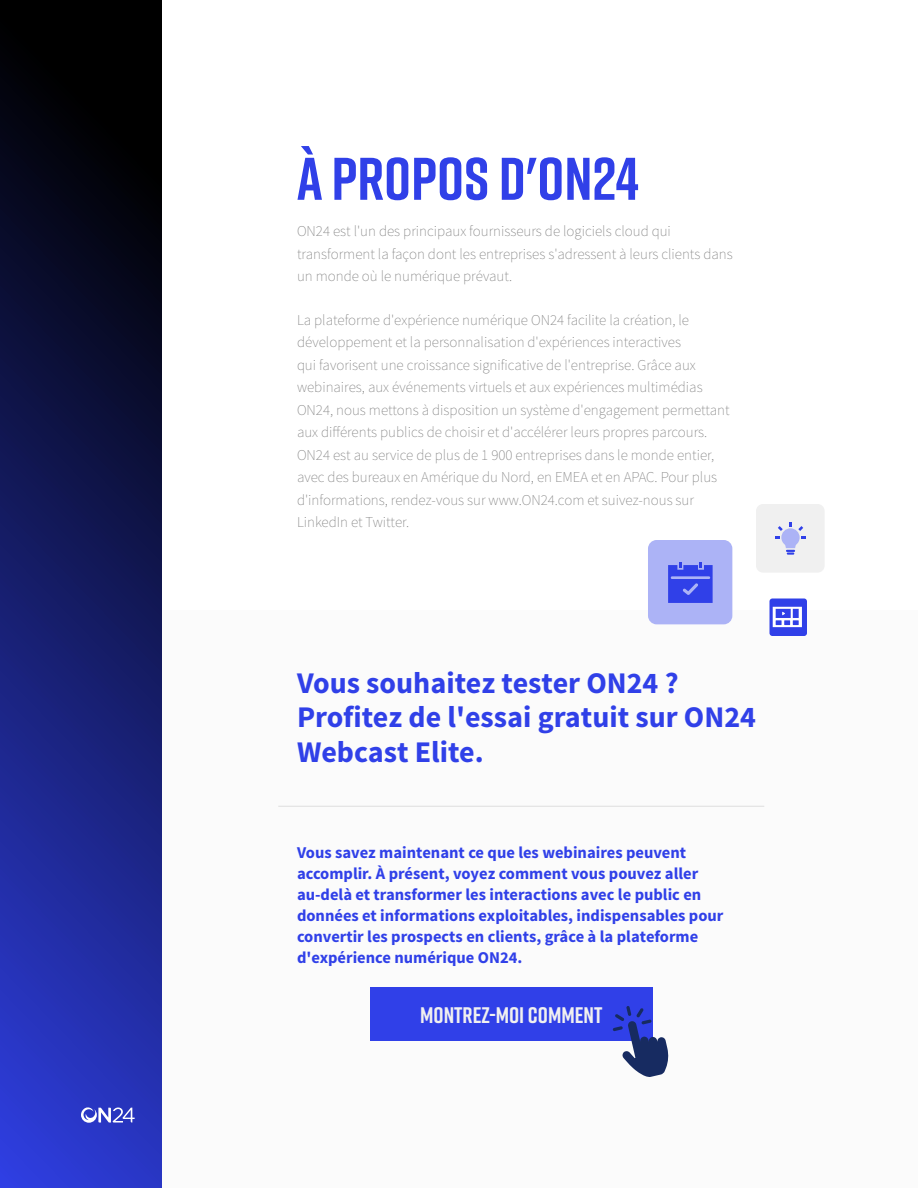
<style>
.page{position:relative;width:918px;height:1188px;background:#fff}
.page>*{position:absolute;margin:0;border:0;box-sizing:border-box;transform-origin:0 0}
.t1{font:700 60px "Rift";color:#3040e8}
.Subheading{font:700 30px/34.5px "Source Sans Pro";color:#3040e8}
.Subheading-2{font:700 22.5px "Rift";color:#f0f0f0}
.Subheading-3{font:700 16.5px/21px "Source Sans Pro";color:#3040e8}
.Body{font:200 15px/22.5px "Source Sans Pro";color:#797979}
</style>
<div class="page">
<div style="left:143px;top:610px;width:775px;height:578px;background:#fbfbfb"></div>
<hr style="left:278px;top:806px;width:486px;height:1px;background:#dedede">
<div style="left:370px;top:987px;width:282px;height:54px;background:#3040e8"></div>
<svg style="left:613px;top:1006px;width:56px;height:71px"></svg>
<div style="left:770px;top:598px;width:37px;height:38px;background:#3040e8;border-radius:3px"></div>
<svg style="left:773px;top:607px;width:29px;height:20px"></svg>
<div style="left:648px;top:540px;width:84px;height:84px;background:#acb3f6;border-radius:9px"></div>
<svg style="left:668px;top:562px;width:45px;height:41px;background:#4655ea"></svg>
<div style="left:756px;top:504px;width:69px;height:69px;background:#f0f0f0;border-radius:7px"></div>
<svg style="left:776px;top:522px;width:30px;height:33px"></svg>
<svg style="left:0;top:0;width:162px;height:1187px;background:#141a61"></svg>
<svg style="left:81px;top:1107px;width:54px;height:16px"></svg>
<p class="t1" style="left:297px;top:136px;width:343px">À PROPOS D'ON24</p>
<p class="Body" style="left:297px;top:220px;width:437px">ON24 est l'un des principaux fournisseurs de logiciels cloud qui transforment la façon dont les entreprises s'adressent à leurs clients dans un monde où le numérique prévaut.</p>
<p class="Body" style="left:297px;top:308px;width:434px">La plateforme d'expérience numérique ON24 facilite la création, le développement et la personnalisation d'expériences interactives<br>qui favorisent une croissance significative de l'entreprise. Grâce aux webinaires, aux événements virtuels et aux expériences multimédias ON24, nous mettons à disposition un système d'engagement permettant aux différents publics de choisir et d'accélérer leurs propres parcours.<br>ON24 est au service de plus de 1 900 entreprises dans le monde entier, avec des bureaux en Amérique du Nord, en EMEA et en APAC. Pour plus d'informations, rendez-vous sur www.ON24.com et suivez-nous sur LinkedIn et Twitter.</p>
<p class="Subheading" style="left:297px;top:667px;width:461px">Vous souhaitez tester ON24 ?<br>Profitez de l'essai gratuit sur ON24<br>Webcast Elite.</p>
<p class="Subheading-3" style="left:297px;top:843px;width:428px">Vous savez maintenant ce que les webinaires peuvent accomplir. À présent, voyez comment vous pouvez aller au-delà et transformer les interactions avec le public en données et informations exploitables, indispensables pour convertir les prospects en clients, grâce à la plateforme d'expérience numérique ON24.</p>
<p class="Subheading-2" style="left:420px;top:999px;width:184px">MONTREZ-MOI COMMENT</p>
</div>
